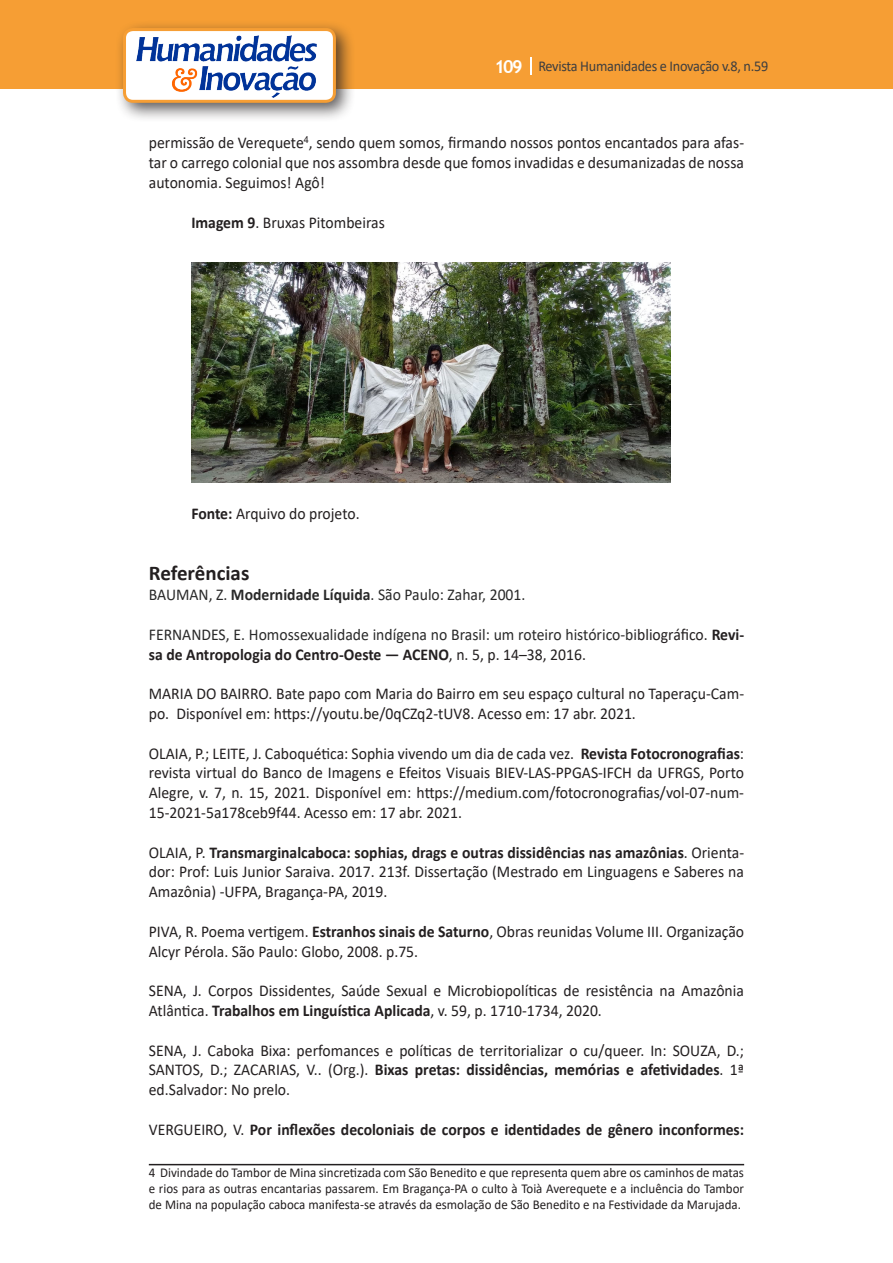
<style>
.page{position:relative;width:893px;height:1263px;background:#fff}
.page>*{position:absolute;margin:0;border:0;box-sizing:border-box;transform-origin:0 0}
.Titulo_2{font:700 21px "Calibri";color:#231f20}
.Texto{font:16.5px/19.8px "Calibri";color:#231f20;text-align:justify;scale:.95 1}
.Texto-2{font:16.5px/19.8px "Calibri";color:#292929;scale:.95 1}
.Texto-3{font:700 16.5px "Calibri";color:#231f20;scale:.95 1}
.t1{font:15px "Calibri";letter-spacing:-.02em;color:#3e3e3f;scale:.95 1}
.Rodapé{font:13.5px/16.2px "Calibri";color:#231f20;text-align:justify;scale:.96 1}
.s1{font-family:"Trebuchet MS";font-weight:700;font-size:18px;color:#fff}
.s2{font-weight:700}
.s3{color:#231f20}
.s4{font-weight:700;color:#231f20}
.s5{font-weight:400}
</style>
<div class="page">
<div style="left:0;top:0;width:893px;height:88px;background:#f69e34"></div>
<svg style="left:530px;top:57px;width:2px;height:18px"></svg>
<div style="left:115px;top:20px;width:241px;height:103px;background:#231f20;opacity:.75"></div>
<div style="left:125px;top:30px;width:209px;height:71px;background:#fff;border-radius:9px"></div>
<div style="left:123px;top:28px;width:213px;height:75px;border:3px solid #f69e34;border-radius:9px"></div>
<img style="left:136px;top:36px;width:181px;height:61px">
<img style="left:191px;top:263px;width:479px;height:220px">
<hr style="left:149px;top:1164px;width:595px;height:1px;background:#231f20">
<p class="t1" style="left:495px;top:56px;width:290px"><span class="s1">109</span> Revista Humanidades e Inovação v.8, n.59</p>
<p class="Texto" style="left:149px;top:133px;width:628px">permissão de Verequete<sup>4</sup>, sendo quem somos, firmando nossos pontos encantados para afas&shy;tar o carrego colonial que nos assombra desde que fomos invadidas e desumanizadas de nossa autonomia. Seguimos! Agô!</p>
<p class="Texto" style="left:191px;top:212px;width:205px"><span class="s2">Imagem 9</span>. Bruxas Pitombeiras</p>
<p class="Texto" style="left:191px;top:503px;width:179px"><span class="s2">Fonte:</span> Arquivo do projeto.</p>
<p class="Titulo_2" style="left:149px;top:559px;width:102px">Referências</p>
<p class="Texto-2" style="left:149px;top:584px;width:398px">BAUMAN, Z. <span class="s2">Modernidade Líquida</span>. São Paulo: Zahar, 2001.</p>
<p class="Texto-2" style="left:149px;top:624px;width:628px">FERNANDES, E. Homossexualidade indígena no Brasil: um roteiro histórico-bi<span class="s3">bliográfico.</span> <span class="s4">Revi&shy;sa de Antropologia do Centro-Oeste — ACENO</span><span class="s3">, n. 5, p. 14–38, 2016.</span></p>
<p class="Texto" style="left:149px;top:683px;width:628px">MARIA DO BAIRRO. Bate papo com Maria do Bairro em seu espaço cultural no Taperaçu-Cam&shy;po. Disponível em: https://youtu.be/0qCZq2-tUV8. Acesso em: 17 abr. 2021.</p>
<p class="Texto" style="left:149px;top:743px;width:628px">OLAIA, P.; LEITE, J. Caboquética: Sophia vivendo um dia de cada vez. <span class="s2">Revista Fotocronografias</span>: revista virtual do Banco de Imagens e Efeitos Visuais BIEV-LAS-PPGAS-IFCH da UFRGS, Porto Alegre, v. 7, n. 15, 2021. Disponível em: https://medium.com/fotocronografias/vol-07-num-15-2021-5a178ceb9f44. Acesso em: 17 abr. 2021.</p>
<p class="Texto" style="left:149px;top:842px;width:628px">OLAIA, P. <span class="s2">Transmarginalcaboca: sophias, drags e outras dissidências nas amazônias</span>. Orienta&shy;dor: Prof: Luis Junior Saraiva. 2017. 213f. Dissertação (Mestrado em Linguagens e Saberes na Amazônia) -UFPA, Bragança-PA, 2019.</p>
<p class="Texto" style="left:149px;top:921px;width:628px">PIVA, R. Poema vertigem. <span class="s2">Estranhos sinais de Saturno</span>, Obras reunidas Volume III. Organização<br>Alcyr Pérola. São Paulo: Globo, 2008. p.75.</p>
<p class="Texto" style="left:149px;top:980px;width:628px">SENA, J. Corpos Dissidentes, Saúde Sexual e Microbiopolíticas de resistência na Amazônia<br>Atlântica. <span class="s2">Trabalhos em Linguística Aplicada</span>, v. 59, p. 1710-1734, 2020.</p>
<p class="Texto" style="left:149px;top:1040px;width:628px">SENA, J. Caboka Bixa: perfomances e políticas de territorializar o cu/queer. In: SOUZA, D.; SANTOS, D.; ZACARIAS, V.. (Org.). <span class="s2">Bixas pretas: dissidências, memórias e afetividades</span>. 1ª ed.Salvador: No prelo.</p>
<p class="Texto-3" style="left:149px;top:1118px;width:628px"><span class="s5">VERGUEIRO, V.</span> Por inflexões decoloniais de corpos e identidades de gênero inconformes:</p>
<p class="Rodapé" style="left:149px;top:1164px;width:621px">4 Divindade do Tambor de Mina sincretizada com São Benedito e que representa quem abre os caminhos de matas e rios para as outras encantarias passarem. Em Bragança-PA o culto à Toià Averequete e a incluência do Tambor de Mina na população caboca manifesta-se através da esmolação de São Benedito e na Festividade da Marujada.</p>
</div>
